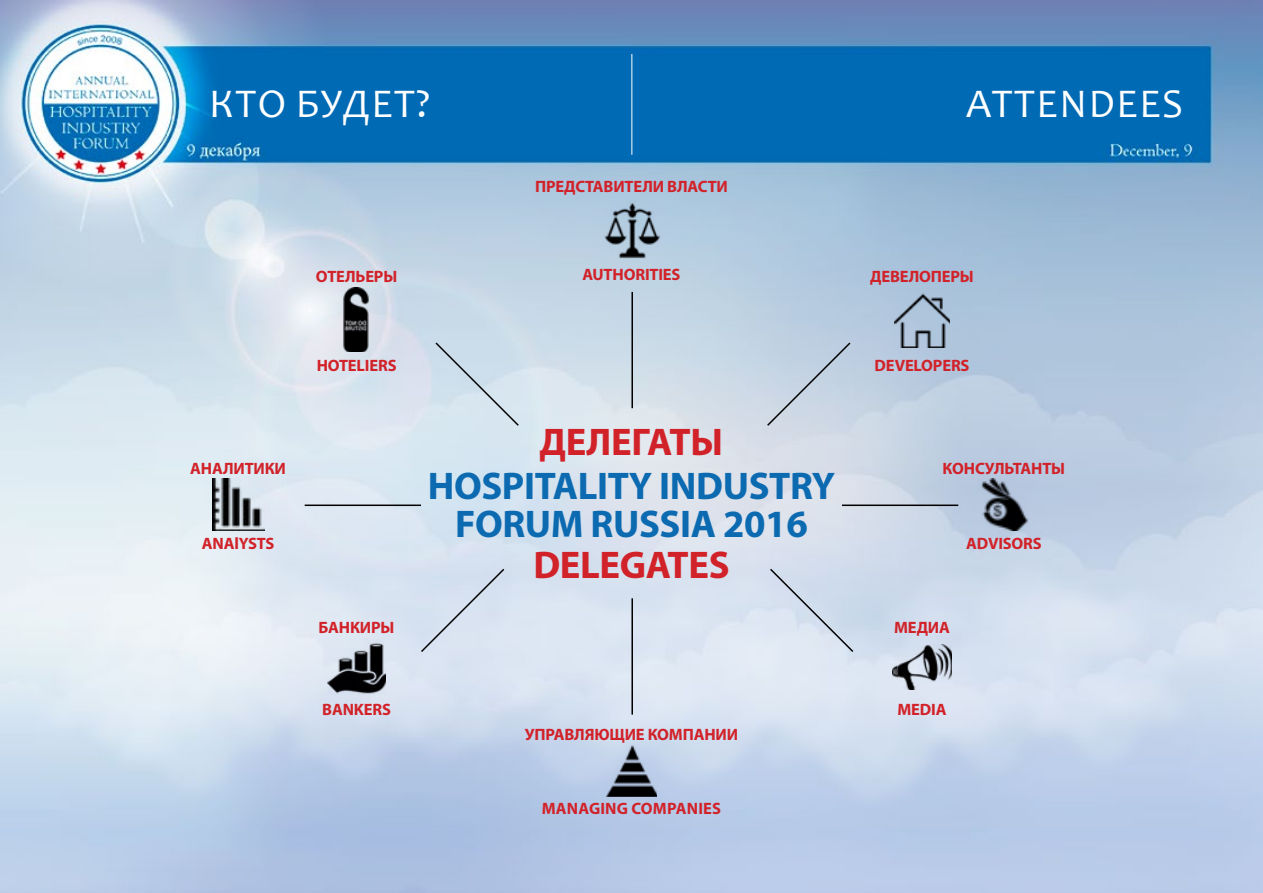
<style>
.page{position:relative;width:1263px;height:893px;background:#fff}
.page>*{position:absolute;margin:0;border:0;box-sizing:border-box;transform-origin:0 0}
.t1{font:40.8px "Candara";letter-spacing:.04em;color:#fff}
.t2{font:700 38.7px/38.7px "Myriad Pro";letter-spacing:-.01em;color:#0c6ab1;text-align:center}
.t3{font:700 38.7px "Myriad Pro";letter-spacing:-.01em;color:#d22229}
.t4{font:700 16.5px "Myriad Pro";letter-spacing:-.01em;color:#d22229}
.t5{font:700 16.5px "Myriad Pro";letter-spacing:.01em;color:#d22229}
</style>
<div class="page">
<img style="left:0;top:0;width:1263px;height:893px">
<hr style="left:631px;top:54px;width:1px;height:101px;background:#fff">
<img style="left:325px;top:288px;width:64px;height:64px">
<img style="left:603px;top:200px;width:57px;height:60px">
<img style="left:894px;top:292px;width:56px;height:56px">
<img style="left:212px;top:478px;width:52px;height:53px">
<img style="left:977px;top:478px;width:53px;height:53px">
<img style="left:327px;top:638px;width:59px;height:59px">
<img style="left:892px;top:644px;width:60px;height:46px">
<img style="left:606px;top:746px;width:51px;height:50px">
<hr style="left:631px;top:292px;width:2px;height:116px;background:#000">
<hr style="left:842px;top:504px;width:116px;height:2px;background:#000">
<hr style="left:305px;top:504px;width:116px;height:2px;background:#000">
<div style="left:419px;top:567px;width:87px;height:87px;background:#d7e2f1"></div>
<svg style="left:768px;top:567px;width:87px;height:87px;background:#d0dae9"></svg>
<svg style="left:434px;top:341px;width:86px;height:86px;background:#ccdce7"></svg>
<svg style="left:765px;top:341px;width:87px;height:86px;background:#c1cedd"></svg>
<hr style="left:631px;top:598px;width:2px;height:117px;background:#000">
<h1 class="t1" style="left:209px;top:78px;width:223px">КТО БУДЕТ?</h1>
<h1 class="t1" style="left:966px;top:78px;width:219px">ATTENDEES</h1>
<p class="t4" style="left:316px;top:265px;width:83px">ОТЕЛЬЕРЫ</p>
<p class="t4" style="left:317px;top:355px;width:81px">HOTELIERS</p>
<p class="t4" style="left:190px;top:458px;width:97px">АНАЛИТИКИ</p>
<p class="t4" style="left:202px;top:532px;width:74px">ANAlYSTS</p>
<p class="t4" style="left:319px;top:616px;width:78px">БАНКИРЫ</p>
<p class="t4" style="left:322px;top:699px;width:70px">BANKERS</p>
<p class="t4" style="left:535px;top:176px;width:194px">ПРЕДСТАВИТЕЛИ ВЛАСТИ</p>
<p class="t4" style="left:582px;top:263px;width:100px">AUTHORITIES</p>
<h2 class="t3" style="left:540px;top:417px;width:185px">ДЕЛЕГАТЫ</h2>
<h2 class="t2" style="left:428px;top:465px;width:409px">НOSPITALITY INDUSTRY<br>FORUM RUSSIA 2016</h2>
<h2 class="t3" style="left:533px;top:539px;width:198px">DELEGATES</h2>
<p class="t4" style="left:525px;top:724px;width:215px">УПРАВЛЯЮЩИЕ КОМПАНИИ</p>
<p class="t5" style="left:542px;top:798px;width:181px">MANAGING COMPANIES</p>
<p class="t4" style="left:870px;top:265px;width:105px">ДЕВЕЛОПЕРЫ</p>
<p class="t4" style="left:874px;top:355px;width:96px">DEVELOPERS</p>
<p class="t4" style="left:943px;top:458px;width:124px">КОНСУЛЬТАНТЫ</p>
<p class="t4" style="left:966px;top:532px;width:77px">ADVISORS</p>
<p class="t4" style="left:894px;top:616px;width:57px">МЕДИА</p>
<p class="t4" style="left:897px;top:699px;width:51px">MEDIA</p>
</div>
